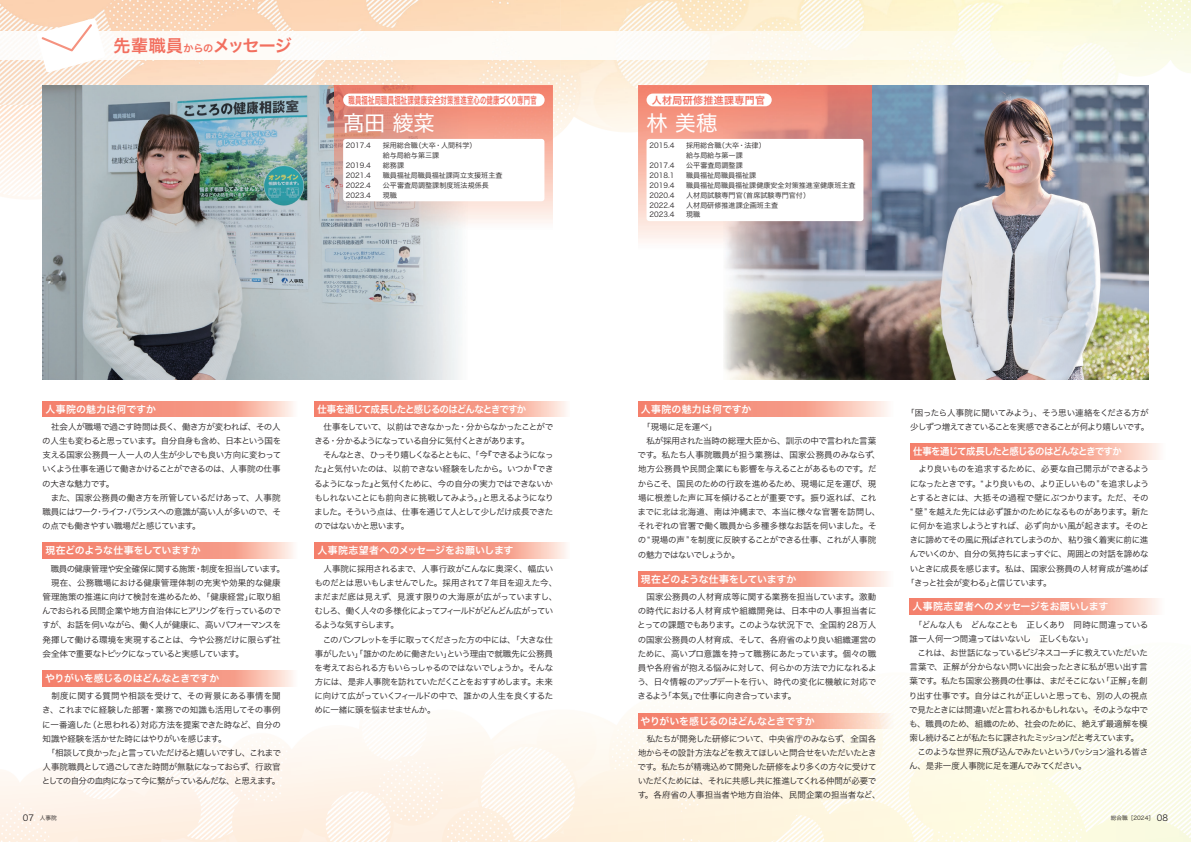
<style>
.page{position:relative;width:1191px;height:842px;background:#fff}
.page>*{position:absolute;margin:0;border:0;box-sizing:border-box;transform-origin:0 0}
.t1{font:21.3px "Hiragino Sans W4";color:#fff}
.t2{font:17px "Hiragino Sans W6";letter-spacing:-.045em;color:#f26f5f}
.t3{font:9.9px "Hiragino Sans W6";letter-spacing:-.03em;color:#fff}
.t4{font:9.9px "Hiragino Sans W6";letter-spacing:-.08em;color:#fff;scale:.95 1}
.t5{font:9.9px "Hiragino Sans W6";letter-spacing:-.005em;color:#fff}
.t6{font:9.9px "Hiragino Sans W6";letter-spacing:.04em;color:#f26f5f;scale:.64 1}
.t7{font:9.9px "Hiragino Sans W6";letter-spacing:.02em;color:#fff}
.t8{font:9.9px "Hiragino Sans W6";letter-spacing:.04em;color:#f26f5f}
.t9{font:8.5px/14.2px "Hiragino Sans W3";letter-spacing:-.05em;color:#231f20}
.t10{font:8.5px/14.2px "Hiragino Sans W3";letter-spacing:-.03em;color:#231f20}
.t11{font:8.5px/14.2px "Hiragino Sans W3";letter-spacing:-.07em;color:#231f20}
.t12{font:8.5px "Hiragino Sans W3";letter-spacing:-.025em;color:#231f20}
.t13{font:8.5px "Hiragino Sans W3";letter-spacing:-.08em;color:#231f20}
.t14{font:8.5px "Hiragino Sans W3";letter-spacing:-.1em;color:#231f20}
.t15{font:7.1px/9.9px "Hiragino Sans W3";color:#231f20;text-align:justify}
.t16{font:5.7px "Hiragino Sans W3";color:#231f20}
.s1{font-size:10.2px}
.s2{font-size:8.5px}
</style>
<div class="page">
<img style="left:0;top:0;width:1120px;height:105px">
<img style="left:1120px;top:0;width:71px;height:842px">
<img style="left:0;top:105px;width:69px;height:737px">
<img style="left:525px;top:105px;width:140px;height:737px">
<img style="left:455px;top:542px;width:70px;height:300px">
<img style="left:665px;top:710px;width:70px;height:132px">
<img style="left:69px;top:401px;width:386px;height:441px">
<img style="left:735px;top:380px;width:386px;height:462px">
<img style="left:43px;top:85px;width:291px;height:98px">
<img style="left:43px;top:183px;width:318px;height:197px">
<img style="left:361px;top:230px;width:99px;height:150px">
<img style="left:872px;top:85px;width:276px;height:98px">
<img style="left:865px;top:183px;width:283px;height:197px">
<img style="left:724px;top:249px;width:141px;height:131px">
<img style="left:638px;top:401px;width:255px;height:16px">
<img style="left:910px;top:444px;width:255px;height:15px">
<img style="left:909px;top:599px;width:255px;height:15px">
<img style="left:638px;top:571px;width:255px;height:16px">
<img style="left:638px;top:713px;width:255px;height:16px">
<img style="left:43px;top:401px;width:255px;height:16px">
<img style="left:315px;top:401px;width:255px;height:16px">
<img style="left:315px;top:543px;width:255px;height:15px">
<img style="left:43px;top:543px;width:255px;height:15px">
<img style="left:43px;top:670px;width:255px;height:16px">
<img style="left:468px;top:85px;width:85px;height:145px">
<img style="left:334px;top:85px;width:134px;height:145px">
<img style="left:638px;top:85px;width:85px;height:164px">
<img style="left:723px;top:85px;width:149px;height:164px">
<div style="left:343px;top:94px;width:201px;height:12px;background:#fff;border-radius:6px"></div>
<div style="left:343px;top:139px;width:201px;height:62px;background:#fff;border-radius:3px"></div>
<div style="left:646px;top:94px;width:125px;height:12px;background:#fff;border-radius:6px"></div>
<div style="left:646px;top:139px;width:217px;height:82px;background:#fff;border-radius:3px"></div>
<img style="left:0;top:31px;width:1191px;height:29px">
<svg style="left:37px;top:18px;width:68px;height:55px"></svg>
<h2 class="t2" style="left:113px;top:30px;width:180px">先輩職員<span class="s1">からの</span>メッセージ</h2>
<p class="t6" style="left:348px;top:91px;width:296px">職員福祉局職員福祉課健康安全対策推進室心の健康づくり専門官</p>
<p class="t15" style="left:346px;top:140px;width:27px">2017.4</p>
<p class="t15" style="left:346px;top:160px;width:27px">2019.4<br>2021.4<br>2022.4<br>2023.4</p>
<h1 class="t1" style="left:343px;top:104px;width:93px">髙田 綾菜</h1>
<p class="t15" style="left:383px;top:140px;width:121px;text-align:left">採用総合職（大卒・人間科学）<br>給与局給与第三課<br>総務課<br>職員福祉局職員福祉課両立支援班主査公平審査局調整課制度班法規係長<br>現職</p>
<p class="t7" style="left:45px;top:400px;width:112px">人事院の魅力は何ですか</p>
<p class="t4" style="left:317px;top:400px;width:221px">仕事を通じて成長したと感じるのはどんなときですか</p>
<p class="t8" style="left:652px;top:91px;width:114px">人材局研修推進課専門官</p>
<p class="t15" style="left:649px;top:140px;width:27px">2015.4</p>
<p class="t15" style="left:649px;top:160px;width:27px">2017.4<br>2018.1<br>2019.4<br>2020.4<br>2022.4<br>2023.4</p>
<h1 class="t1" style="left:646px;top:104px;width:72px">林 美穂</h1>
<p class="t15" style="left:686px;top:140px;width:171px;text-align:left">採用総合職（大卒・法律）<br>給与局給与第一課<br>公平審査局調整課<br>職員福祉局職員福祉課<br>職員福祉局職員福祉課健康安全対策推進室健康班主査人材局試験専門官（首席試験専門官付）<br>人材局研修推進課企画班主査<br>現職</p>
<p class="t7" style="left:641px;top:400px;width:112px">人事院の魅力は何ですか</p>
<p class="t9" style="left:906px;top:405px;width:244px">「困ったら人事院に聞いてみよう」、そう思い連絡をくださる方が</p>
<p class="t10" style="left:43px;top:419px;width:240px">　社会人が職場で過ごす時間は長く、働き方が変われば、その人</p>
<p class="t14" style="left:910px;top:419px;width:241px">少しずつ増えてきていることを実感できることが何より嬉しいです。</p>
<p class="t9" style="left:42px;top:433px;width:240px">の人生も変わると思っています。自分自身も含め、日本という国を支える国家公務員一人一人の人生が少しでも良い方向に変わっていくよう仕事を通じて働きかけることができるのは、人事院の仕事の大きな魅力です。<br>　また、国家公務員の働き方を所管しているだけあって、人事院職員にはワーク・ライフ・バランスへの意識が高い人が多いので、その点でも働きやすい職場だと感じています。</p>
<p class="t11" style="left:314px;top:419px;width:241px">　仕事をしていて、以前はできなかった・分からなかったことができる・分かるようになっている自分に気付くときがあります。<br>　そんなとき、ひっそり嬉しくなるとともに、「今『できるようになった』と気付いたのは、以前できない経験をしたから。いつか『できるようになった』と気付くために、今の自分の実力ではできないかもしれないことにも前向きに挑戦してみよう。」と思えるようになりました。そういう点は、仕事を通じて人として少しだけ成長できたのではないかと思います。</p>
<p class="t10" style="left:637px;top:419px;width:244px">　「現場に足を運べ」<br>　私が採用された当時の総理大臣から、訓示の中で言われた言葉です。私たち人事院職員が担う業務は、国家公務員のみならず、地方公務員や民間企業にも影響を与えることがあるものです。だからこそ、国民のための行政を進めるため、現場に足を運び、現場に根差した声に耳を傾けることが重要です。振り返れば、これまでに北は北海道、南は沖縄まで、本当に様々な官署を訪問し、それぞれの官署で働く職員から多種多様なお話を伺いました。その“現場の声”を制度に反映することができる仕事、これが人事院の魅力ではないでしょうか。</p>
<p class="t4" style="left:913px;top:443px;width:221px">仕事を通じて成長したと感じるのはどんなときですか</p>
<p class="t9" style="left:910px;top:461px;width:240px">　より良いものを追求するために、必要な自己開示ができるよう</p>
<p class="t13" style="left:910px;top:476px;width:241px">になったときです。“より良いもの、より正しいもの ”を追求しよう</p>
<p class="t9" style="left:909px;top:490px;width:241px">とするときには、大抵その過程で壁にぶつかります。ただ、その</p>
<p class="t9" style="left:910px;top:504px;width:240px">“ 壁 ”を越えた先には必ず誰かのためになるものがあります。新た</p>
<p class="t12" style="left:910px;top:518px;width:241px">に何かを追求しようとすれば、必ず向かい風が起きます。そのと</p>
<p class="t11" style="left:910px;top:532px;width:240px">きに諦めてその風に飛ばされてしまうのか、粘り強く着実に前に進</p>
<p class="t9" style="left:910px;top:547px;width:240px">んでいくのか、自分の気持ちにまっすぐに、周囲との対話を諦めな</p>
<p class="t12" style="left:910px;top:561px;width:240px">いときに成長を感じます。私は、国家公務員の人材育成が進めば</p>
<p class="t13" style="left:906px;top:575px;width:147px">「きっと社会が変わる」と信じています。</p>
<p class="t3" style="left:45px;top:542px;width:157px">現在どのような仕事をしていますか</p>
<p class="t5" style="left:317px;top:542px;width:197px">人事院志望者へのメッセージをお願いします</p>
<p class="t9" style="left:314px;top:561px;width:244px">　人事院に採用されるまで、人事行政がこんなに奥深く、幅広いものだとは思いもしませんでした。採用されて７年目を迎えた今、まだまだ底は見えず、見渡す限りの大海原が広がっていますし、むしろ、働く人々の多様化によってフィールドがどんどん広がっているような気すらします。<br>　このパンフレットを手に取ってくださった方の中には、「大きな仕事がしたい」「誰かのために働きたい」という理由で就職先に公務員を考えておられる方もいらっしゃるのではないでしょうか。そんな方には、是非人事院を訪れていただくことをおすすめします。未来に向けて広がっていくフィールドの中で、誰かの人生を良くするために一緒に頭を悩ませませんか。</p>
<p class="t9" style="left:42px;top:561px;width:244px">　職員の健康管理や安全確保に関する施策・制度を担当しています。　現在、公務職場における健康管理体制の充実や効果的な健康管理施策の推進に向けて検討を進めるため、「健康経営」に取り組んでおられる民間企業や地方自治体にヒアリングを行っているのですが、お話を伺いながら、働く人が健康に、高いパフォーマンスを発揮して働ける環境を実現することは、今や公務だけに限らず社会全体で重要なトピックになっていると実感しています。</p>
<p class="t3" style="left:641px;top:570px;width:157px">現在どのような仕事をしていますか</p>
<p class="t9" style="left:637px;top:589px;width:241px;text-align:justify">　国家公務員の人材育成等に関する業務を担当しています。激動の時代における人材育成や組織開発は、日本中の人事担当者にとっての課題でもあります。このような状況下で、全国約 28 万人の国家公務員の人材育成、そして、各府省のより良い組織運営のために、高いプロ意識を持って職務にあたっています。個々の職員や各府省が抱える悩みに対して、何らかの方法で力になれるよう、日々情報のアップデートを行い、時代の変化に機敏に対応できるよう「本気」で仕事に向き合っています。</p>
<p class="t5" style="left:912px;top:598px;width:197px">人事院志望者へのメッセージをお願いします</p>
<p class="t9" style="left:909px;top:617px;width:249px">　「どんな人も　どんなことも　正しくあり　同時に間違っている　誰一人何一つ間違ってはいないし　正しくもない」<br>　これは、お世話になっているビジネスコーチに教えていただいた言葉で、正解が分からない問いに出会ったときに私が思い出す言葉です。私たち国家公務員の仕事は、まだそこにない「正解」を創り出す仕事です。自分はこれが正しいと思っても、別の人の視点で見たときには間違いだと言われるかもしれない。そのような中でも、職員のため、組織のため、社会のために、絶えず最適解を模索し続けることが私たちに課されたミッションだと考えています。<br>　このような世界に飛び込んでみたいというパッション溢れる皆さん、是非一度人事院に足を運んでみてください。</p>
<p class="t3" style="left:45px;top:669px;width:176px">やりがいを感じるのはどんなときですか</p>
<p class="t9" style="left:42px;top:688px;width:241px">　制度に関する質問や相談を受けて、その背景にある事情を聞き、これまでに経験した部署・業務での知識も活用してその事例に一番適した（と思われる）対応方法を提案できた時など、自分の知識や経験を活かせた時にはやりがいを感じます。<br>　「相談して良かった」と言っていただけると嬉しいですし、これまで人事院職員として過ごしてきた時間が無駄になっておらず、行政官としての自分の血肉になって今に繋がっているんだな、と思えます。</p>
<p class="t3" style="left:640px;top:712px;width:176px">やりがいを感じるのはどんなときですか</p>
<p class="t9" style="left:637px;top:731px;width:244px">　私たちが開発した研修について、中央省庁のみならず、全国各地からその設計方法などを教えてほしいと問合せをいただいたときです。私たちが精魂込めて開発した研修をより多くの方々に受けていただくためには、それに共感し共に推進してくれる仲間が必要です。各府省の人事担当者や地方自治体、民間企業の担当者など、</p>
<p class="t16" style="left:23px;top:813px;width:35px"><span class="s2">07</span> 人事院</p>
<p class="t16" style="left:1110px;top:813px;width:59px">総合職［2024］ <span class="s2">08</span></p>
</div>
